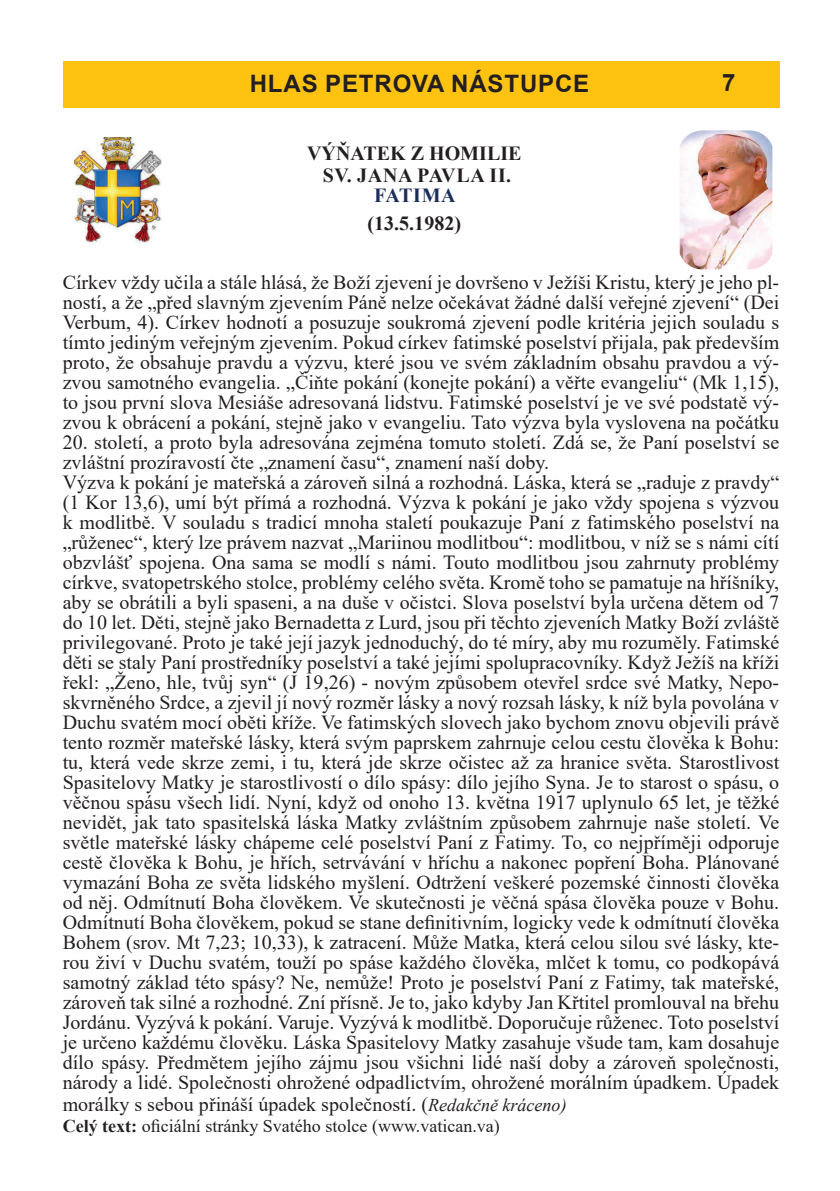
<style>
.page{position:relative;width:840px;height:1191px;background:#fff}
.page>*{position:absolute;margin:0;border:0;box-sizing:border-box;transform-origin:0 0}
.t1{font:700 24px "Arial";letter-spacing:.035em;color:#231f20}
.t2{font:20px/20px "Times New Roman";color:#231f20;text-align:justify}
.t3{font:700 20px/22px "Times New Roman";color:#231f20;text-align:center}
.t4{font:700 20px "Times New Roman";letter-spacing:.035em;color:#1c2d5a}
.t5{font:18px "Times New Roman";color:#231f20}
.s1{font-style:italic;font-size:18px}
.s2{font-weight:700}
</style>
<div class="page">
<div style="left:63px;top:61px;width:715px;height:46px;background:#fec210"></div>
<img style="left:75px;top:137px;width:87px;height:106px">
<img style="left:679px;top:130px;width:93px;height:139px">
<p class="t1" style="left:250px;top:67px;width:341px">HLAS PETROVA NÁSTUPCE</p>
<p class="t1" style="left:721px;top:66px;width:15px">7</p>
<p class="t3" style="left:307px;top:141px;width:216px">VÝŇATEK Z HOMILIE<br>SV. JANA PAVLA II.</p>
<p class="t4" style="left:374px;top:180px;width:83px">FATIMA</p>
<p class="t3" style="left:367px;top:212px;width:95px">(13.5.1982)</p>
<p class="t2" style="left:63px;top:272px;width:717px">Církev vždy učila a stále hlásá, že Boží zjevení je dovršeno v Ježíši Kristu, který je jeho pl&shy;ností, a že „před slavným zjevením Páně nelze očekávat žádné další veřejné zjevení“ (Dei Verbum, 4). Církev hodnotí a posuzuje soukromá zjevení podle kritéria jejich souladu s tímto jediným veřejným zjevením. Pokud církev fatimské poselství přijala, pak především proto, že obsahuje pravdu a výzvu, které jsou ve svém základním obsahu pravdou a vý&shy;zvou samotného evangelia. „Čiňte pokání (konejte pokání) a věřte evangeliu“ (Mk 1,15), to jsou první slova Mesiáše adresovaná lidstvu. Fatimské poselství je ve své podstatě vý&shy;zvou k obrácení a pokání, stejně jako v evangeliu. Tato výzva byla vyslovena na počátku</p>
<p class="t2" style="left:63px;top:432px;width:717px;text-align:left">20. století, a proto byla adresována zejména tomuto století. Zdá se, že Paní poselství se zvláštní prozíravostí čte „znamení času“, znamení naší doby.<br>Výzva k pokání je mateřská a zároveň silná a rozhodná. Láska, která se „raduje z pravdy“ (1 Kor 13,6), umí být přímá a rozhodná. Výzva k pokání je jako vždy spojena s výzvou k modlitbě. V souladu s tradicí mnoha staletí poukazuje Paní z fatimského poselství na „růženec“, který lze právem nazvat „Mariinou modlitbou“: modlitbou, v níž se s námi cítí obzvlášť spojena. Ona sama se modlí s námi. Touto modlitbou jsou zahrnuty problémy církve, svatopetrského stolce, problémy celého světa. Kromě toho se pamatuje na hříšníky, aby se obrátili a byli spaseni, a na duše v očistci. Slova poselství byla určena dětem od 7 do 10 let. Děti, stejně jako Bernadetta z Lurd, jsou při těchto zjeveních Matky Boží zvláště privilegované. Proto je také její jazyk jednoduchý, do té míry, aby mu rozuměly. Fatimské děti se staly Paní prostředníky poselství a také jejími spolupracovníky. Když Ježíš na kříži řekl: „Ženo, hle, tvůj syn“ (J 19,26) - novým způsobem otevřel srdce své Matky, Nepo&shy;skvrněného Srdce, a zjevil jí nový rozměr lásky a nový rozsah lásky, k níž byla povolána v Duchu svatém mocí oběti kříže. Ve fatimských slovech jako bychom znovu objevili právě tento rozměr mateřské lásky, která svým paprskem zahrnuje celou cestu člověka k Bohu: tu, která vede skrze zemi, i tu, která jde skrze očistec až za hranice světa. Starostlivost Spasitelovy Matky je starostlivostí o dílo spásy: dílo jejího Syna. Je to starost o spásu, o věčnou spásu všech lidí. Nyní, když od onoho 13. května 1917 uplynulo 65 let, je těžké nevidět, jak tato spasitelská láska Matky zvláštním způsobem zahrnuje naše století. Ve světle mateřské lásky chápeme celé poselství Paní z Fatimy. To, co nejpříměji odporuje cestě člověka k Bohu, je hřích, setrvávání v hříchu a nakonec popření Boha. Plánované vymazání Boha ze světa lidského myšlení. Odtržení veškeré pozemské činnosti člověka od něj. Odmítnutí Boha člověkem. Ve skutečnosti je věčná spása člověka pouze v Bohu.<br>Odmítnutí Boha člověkem, pokud se stane definitivním, logicky vede k odmítnutí člověka Bohem (srov. Mt 7,23; 10,33), k zatracení. Může Matka, která celou silou své lásky, kte&shy;rou živí v Duchu svatém, touží po spáse každého člověka, mlčet k tomu, co podkopává samotný základ této spásy? Ne, nemůže! Proto je poselství Paní z Fatimy, tak mateřské, zároveň tak silné a rozhodné. Zní přísně. Je to, jako kdyby Jan Křtitel promlouval na břehu Jordánu. Vyzývá k pokání. Varuje. Vyzývá k modlitbě. Doporučuje růženec. Toto poselství je určeno každému člověku. Láska Spasitelovy Matky zasahuje všude tam, kam dosahuje dílo spásy. Předmětem jejího zájmu jsou všichni lidé naší doby a zároveň společnosti, národy a lidé. Společnosti ohrožené odpadlictvím, ohrožené morálním úpadkem. Úpadek morálky s sebou přináší úpadek společností. (<span class="s1">Redakčně kráceno)</span></p>
<p class="t5" style="left:63px;top:1113px;width:438px"><span class="s2">Celý text:</span> oficiální stránky Svatého stolce (www.vatican.va)</p>
</div>
